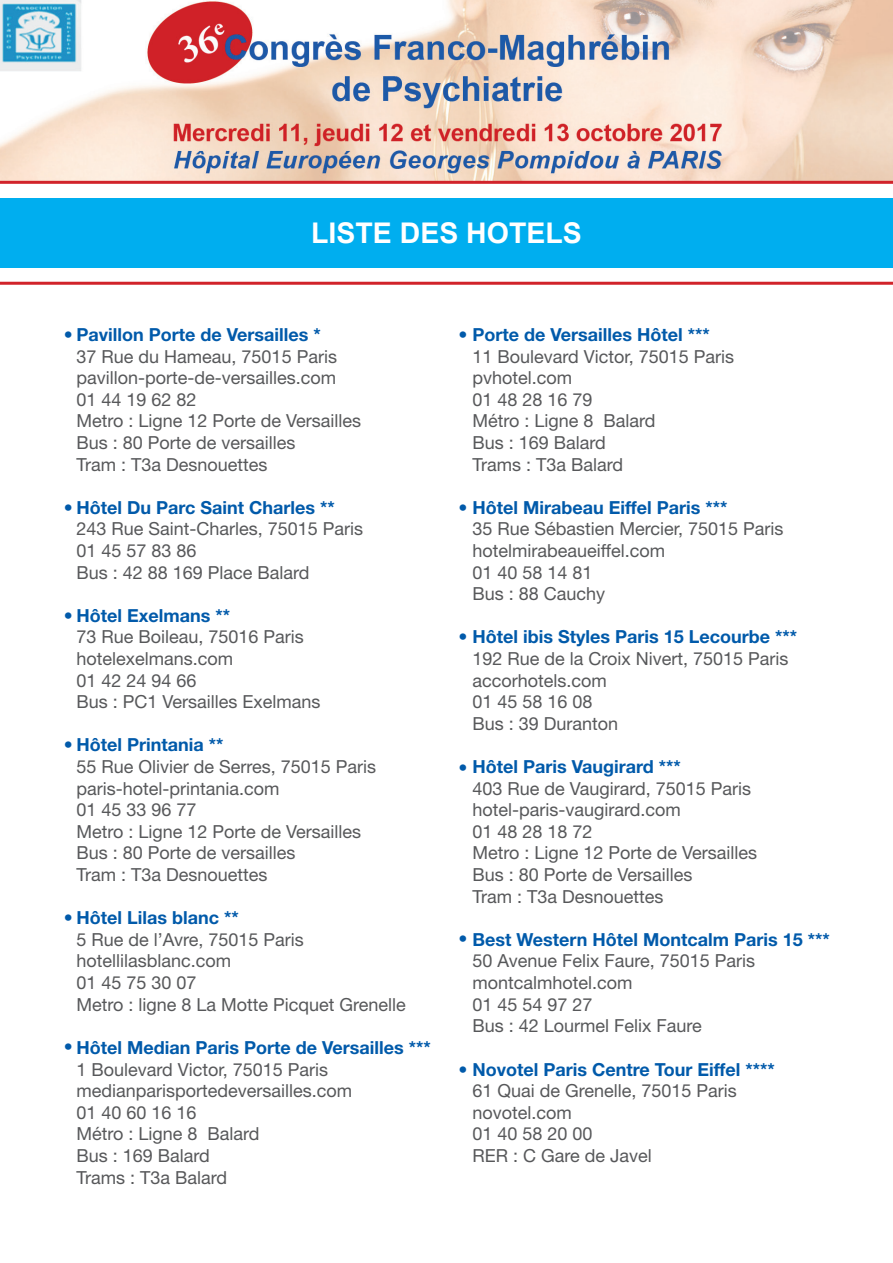
<style>
.page{position:relative;width:893px;height:1263px;background:#fff}
.page>*{position:absolute;margin:0;border:0;box-sizing:border-box;transform-origin:0 0}
.t1{font:700 28.5px "Arial";color:#fff}
.t2{font:18px "Helvetica Neue LT Std";color:#57585a}
.t3{font:700 18px "Helvetica Neue LT Std";color:#015aaa}
</style>
<div class="page">
<img style="left:0;top:0;width:893px;height:181px">
<div style="left:0;top:198px;width:893px;height:70px;background:#00aeef"></div>
<hr style="left:0;top:181px;width:893px;height:3px;background:#d1232a">
<hr style="left:0;top:282px;width:893px;height:3px;background:#d1232a">
<p class="t1" style="left:311px;top:214px;width:272px">LISTE DES HOTELS</p>
<p class="t3" style="left:64px;top:323px;width:259px">• Pavillon Porte de Versailles *</p>
<p class="t2" style="left:77px;top:345px;width:262px">37 Rue du Hameau, 75015 Paris</p>
<p class="t2" style="left:77px;top:367px;width:261px">pavillon-porte-de-versailles.com</p>
<p class="t2" style="left:77px;top:389px;width:122px">01 44 19 62 82</p>
<p class="t2" style="left:77px;top:410px;width:286px">Metro : Ligne 12 Porte de Versailles</p>
<p class="t2" style="left:77px;top:432px;width:221px">Bus : 80 Porte de versailles</p>
<p class="t2" style="left:77px;top:453px;width:193px">Tram : T3a Desnouettes</p>
<p class="t3" style="left:64px;top:496px;width:273px">• Hôtel Du Parc Saint Charles **</p>
<p class="t2" style="left:77px;top:518px;width:288px">243 Rue Saint-Charles, 75015 Paris</p>
<p class="t2" style="left:77px;top:540px;width:122px">01 45 57 83 86</p>
<p class="t2" style="left:77px;top:561px;width:235px">Bus : 42 88 169 Place Balard</p>
<p class="t3" style="left:64px;top:604px;width:168px">• Hôtel Exelmans **</p>
<p class="t2" style="left:77px;top:626px;width:229px">73 Rue Boileau, 75016 Paris</p>
<p class="t2" style="left:77px;top:648px;width:158px">hotelexelmans.com</p>
<p class="t2" style="left:77px;top:669px;width:122px">01 42 24 94 66</p>
<p class="t2" style="left:77px;top:691px;width:246px">Bus : PC1 Versailles Exelmans</p>
<p class="t3" style="left:64px;top:734px;width:161px">• Hôtel Printania **</p>
<p class="t2" style="left:77px;top:756px;width:301px">55 Rue Olivier de Serres, 75015 Paris</p>
<p class="t2" style="left:77px;top:777px;width:205px">paris-hotel-printania.com</p>
<p class="t2" style="left:77px;top:799px;width:122px">01 45 33 96 77</p>
<p class="t2" style="left:77px;top:821px;width:286px">Metro : Ligne 12 Porte de Versailles</p>
<p class="t2" style="left:77px;top:842px;width:221px">Bus : 80 Porte de versailles</p>
<p class="t2" style="left:77px;top:864px;width:193px">Tram : T3a Desnouettes</p>
<p class="t3" style="left:64px;top:907px;width:177px">• Hôtel Lilas blanc **</p>
<p class="t2" style="left:77px;top:929px;width:229px">5 Rue de l’Avre, 75015 Paris</p>
<p class="t2" style="left:77px;top:950px;width:156px">hotellilasblanc.com</p>
<p class="t2" style="left:77px;top:972px;width:122px">01 45 75 30 07</p>
<p class="t2" style="left:77px;top:993px;width:331px">Metro : ligne 8 La Motte Picquet Grenelle</p>
<p class="t3" style="left:64px;top:1036px;width:368px">• Hôtel Median Paris Porte de Versailles ***</p>
<p class="t2" style="left:77px;top:1058px;width:253px">1 Boulevard Victor, 75015 Paris</p>
<p class="t2" style="left:77px;top:1080px;width:277px">medianparisportedeversailles.com</p>
<p class="t2" style="left:77px;top:1101px;width:122px">01 40 60 16 16</p>
<p class="t2" style="left:77px;top:1123px;width:185px">Métro : Ligne 8 Balard</p>
<p class="t2" style="left:77px;top:1145px;width:135px">Bus : 169 Balard</p>
<p class="t2" style="left:77px;top:1166px;width:152px">Trams : T3a Balard</p>
<p class="t3" style="left:458px;top:323px;width:253px">• Porte de Versailles Hôtel ***</p>
<p class="t2" style="left:472px;top:345px;width:263px">11 Boulevard Victor, 75015 Paris</p>
<p class="t2" style="left:472px;top:367px;width:101px">pvhotel.com</p>
<p class="t2" style="left:472px;top:389px;width:122px">01 48 28 16 79</p>
<p class="t2" style="left:472px;top:410px;width:185px">Métro : Ligne 8 Balard</p>
<p class="t2" style="left:472px;top:432px;width:135px">Bus : 169 Balard</p>
<p class="t2" style="left:472px;top:453px;width:152px">Trams : T3a Balard</p>
<p class="t3" style="left:458px;top:496px;width:271px">• Hôtel Mirabeau Eiffel Paris ***</p>
<p class="t2" style="left:472px;top:518px;width:313px">35 Rue Sébastien Mercier, 75015 Paris</p>
<p class="t2" style="left:472px;top:540px;width:194px">hotelmirabeaueiffel.com</p>
<p class="t2" style="left:472px;top:561px;width:122px">01 40 58 14 81</p>
<p class="t2" style="left:472px;top:583px;width:134px">Bus : 88 Cauchy</p>
<p class="t3" style="left:458px;top:626px;width:340px">• Hôtel ibis Styles Paris 15 Lecourbe ***</p>
<p class="t2" style="left:472px;top:648px;width:318px">192 Rue de la Croix Nivert, 75015 Paris</p>
<p class="t2" style="left:472px;top:669px;width:136px">accorhotels.com</p>
<p class="t2" style="left:472px;top:691px;width:122px">01 45 58 16 08</p>
<p class="t2" style="left:472px;top:713px;width:147px">Bus : 39 Duranton</p>
<p class="t3" style="left:458px;top:755px;width:224px">• Hôtel Paris Vaugirard ***</p>
<p class="t2" style="left:472px;top:777px;width:280px">403 Rue de Vaugirard, 75015 Paris</p>
<p class="t2" style="left:472px;top:799px;width:210px">hotel-paris-vaugirard.com</p>
<p class="t2" style="left:472px;top:821px;width:122px">01 48 28 18 72</p>
<p class="t2" style="left:472px;top:842px;width:286px">Metro : Ligne 12 Porte de Versailles</p>
<p class="t2" style="left:472px;top:864px;width:222px">Bus : 80 Porte de Versailles</p>
<p class="t2" style="left:472px;top:885px;width:193px">Tram : T3a Desnouettes</p>
<p class="t3" style="left:458px;top:928px;width:373px">• Best Western Hôtel Montcalm Paris 15 ***</p>
<p class="t2" style="left:472px;top:950px;width:284px">50 Avenue Felix Faure, 75015 Paris</p>
<p class="t2" style="left:472px;top:972px;width:162px">montcalmhotel.com</p>
<p class="t2" style="left:472px;top:993px;width:122px">01 45 54 97 27</p>
<p class="t2" style="left:472px;top:1015px;width:231px">Bus : 42 Lourmel Felix Faure</p>
<p class="t3" style="left:458px;top:1058px;width:318px">• Novotel Paris Centre Tour Eiffel ****</p>
<p class="t2" style="left:472px;top:1080px;width:266px">61 Quai de Grenelle, 75015 Paris</p>
<p class="t2" style="left:472px;top:1101px;width:101px">novotel.com</p>
<p class="t2" style="left:472px;top:1123px;width:122px">01 40 58 20 00</p>
<p class="t2" style="left:472px;top:1145px;width:181px">RER : C Gare de Javel</p>
</div>
